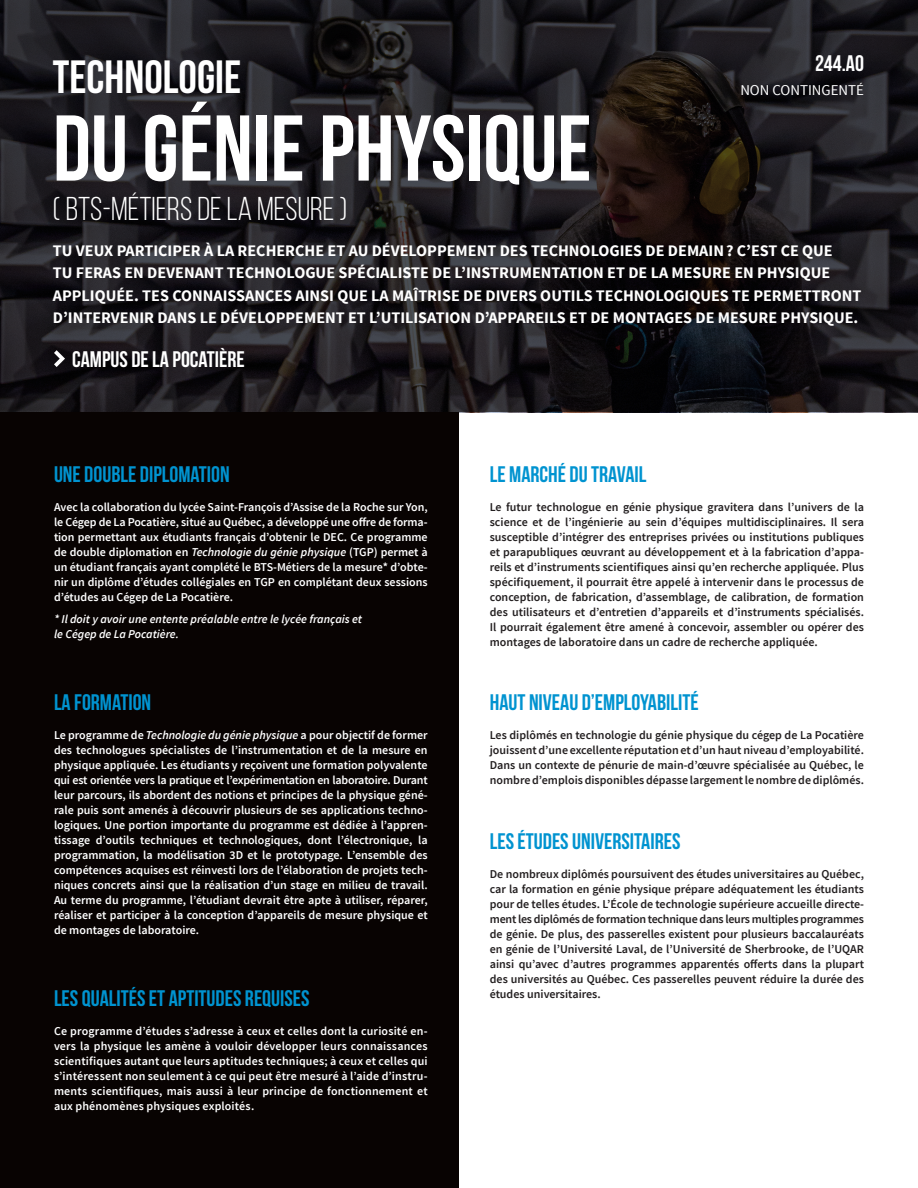
<style>
.page{position:relative;width:918px;height:1188px;background:#fff}
.page>*{position:absolute;margin:0;border:0;box-sizing:border-box;transform-origin:0 0}
.t1{font:700 93.15px "Bebas Neue";color:#fff}
.t2{font:700 46.5px "Bebas Neue";color:#fff}
.t3{font:33px "Bebas Neue";color:#fff}
.t4{font:700 22.5px "Bebas Neue";color:#0093d0}
.t5{font:700 22.5px "Bebas Neue";color:#fff}
.t6{font:700 16.2px/22.5px "Source Sans Pro";color:#fff}
.t7{font:15px "Source Sans Pro";color:#fff}
.t8{font:600 12px/15px "Source Sans Pro";color:#fff;text-align:justify}
.t9{font:600 12px/15px "Source Sans Pro";color:#231f20;text-align:justify}
.t10{font:italic 600 12px/15px "Source Sans Pro";color:#fff}
.s1{font-style:italic}
</style>
<div class="page">
<svg style="left:0;top:0;width:918px;height:412px;background:#1b191d"></svg>
<svg style="left:54px;top:350px;width:11px;height:17px"></svg>
<div style="left:0;top:412px;width:459px;height:776px;background:#080302"></div>
<p class="t2" style="left:53px;top:51px;width:190px">TECHNOLOGIE</p>
<p class="t5" style="left:815px;top:51px;width:50px">244.A0</p>
<p class="t7" style="left:740px;top:80px;width:125px">NON CONTINGENTÉ</p>
<p class="t1" style="left:53px;top:97px;width:540px">DU GÉNIE PHYSIQUE</p>
<p class="t3" style="left:53px;top:191px;width:296px">( BTS-MÉTIERS DE LA MESURE )</p>
<p class="t6" style="left:53px;top:240px;width:810px">TU VEUX PARTICIPER À LA RECHERCHE ET AU DÉVELOPPEMENT DES TECHNOLOGIES DE DEMAIN? C’EST CE QUE<br>TU FERAS EN DEVENANT TECHNOLOGUE SPÉCIALISTE DE L’INSTRUMENTATION ET DE LA MESURE EN PHYSIQUE APPLIQUÉE. TES CONNAISSANCES AINSI QUE LA MAÎTRISE DE DIVERS OUTILS TECHNOLOGIQUES TE PERMETTRONT D’INTERVENIR DANS LE DÉVELOPPEMENT ET L’UTILISATION D’APPAREILS ET DE MONTAGES DE MESURE PHYSIQUE.</p>
<p class="t5" style="left:72px;top:347px;width:174px">CAMPUS DE LA POCATIÈRE</p>
<p class="t4" style="left:54px;top:462px;width:177px">UNE DOUBLE DIPLOMATION</p>
<p class="t8" style="left:54px;top:500px;width:375px">Avec la collaboration du lycée Saint-François d’Assise de la Roche sur Yon, le Cégep de La Pocatière, situé au Québec, a développé une offre de forma&shy;tion permettant aux étudiants français d’obtenir le DEC. Ce programme de double diplomation en <span class="s1">Technologie du génie physique</span> (TGP) permet à un étudiant français ayant complété le BTS-Métiers de la mesure* d’obte&shy;nir un diplôme d’études collégiales en TGP en complétant deux sessions d’études au Cégep de La Pocatière.</p>
<p class="t10" style="left:54px;top:611px;width:309px">* Il doit y avoir une entente préalable entre le lycée français et le Cégep de La Pocatière.</p>
<p class="t4" style="left:54px;top:690px;width:99px">LA FORMATION</p>
<p class="t8" style="left:54px;top:728px;width:375px">Le programme de <span class="s1">Technologie du génie physique</span> a pour objectif de former des technologues spécialistes de l’instrumentation et de la mesure en physique appliquée. Les étudiants y reçoivent une formation polyvalente qui est orientée vers la pratique et l’expérimentation en laboratoire. Durant leur parcours, ils abordent des notions et principes de la physique géné&shy;rale puis sont amenés à découvrir plusieurs de ses applications techno&shy;logiques. Une portion importante du programme est dédiée à l’appren&shy;tissage d’outils techniques et technologiques, dont l’électronique, la programmation, la modélisation 3D et le prototypage. L’ensemble des compétences acquises est réinvesti lors de l’élaboration de projets tech&shy;niques concrets ainsi que la réalisation d’un stage en milieu de travail.<br>Au terme du programme, l’étudiant devrait être apte à utiliser, réparer, réaliser et participer à la conception d’appareils de mesure physique et de montages de laboratoire.</p>
<p class="t4" style="left:54px;top:986px;width:257px">LES QUALITÉS ET APTITUDES REQUISES</p>
<p class="t8" style="left:54px;top:1024px;width:375px">Ce programme d’études s’adresse à ceux et celles dont la curiosité en&shy;vers la physique les amène à vouloir développer leurs connaissances scientifiques autant que leurs aptitudes techniques; à ceux et celles qui s’intéressent non seulement à ce qui peut être mesuré à l’aide d’instru&shy;ments scientifiques, mais aussi à leur principe de fonctionnement et aux phénomènes physiques exploités.</p>
<p class="t4" style="left:490px;top:462px;width:158px">LE MARCHÉ DU TRAVAIL</p>
<p class="t9" style="left:490px;top:500px;width:376px">Le futur technologue en génie physique gravitera dans l’univers de la science et de l’ingénierie au sein d’équipes multidisciplinaires. Il sera susceptible d’intégrer des entreprises privées ou institutions publiques et parapubliques œuvrant au développement et à la fabrication d’appa&shy;reils et d’instruments scientifiques ainsi qu’en recherche appliquée. Plus spécifiquement, il pourrait être appelé à intervenir dans le processus de conception, de fabrication, d’assemblage, de calibration, de formation des utilisateurs et d’entretien d’appareils et d’instruments spécialisés.<br>Il pourrait également être amené à concevoir, assembler ou opérer des montages de laboratoire dans un cadre de recherche appliquée.</p>
<p class="t4" style="left:490px;top:690px;width:210px">HAUT NIVEAU D’EMPLOYABILITÉ</p>
<p class="t9" style="left:490px;top:728px;width:376px">Les diplômés en technologie du génie physique du cégep de La Pocatière jouissent d’une excellente réputation et d’un haut niveau d’employabilité.<br>Dans un contexte de pénurie de main-d’œuvre spécialisée au Québec, le nombre d’emplois disponibles dépasse largement le nombre de diplômés.</p>
<p class="t4" style="left:490px;top:829px;width:192px">LES ÉTUDES UNIVERSITAIRES</p>
<p class="t9" style="left:490px;top:867px;width:376px">De nombreux diplômés poursuivent des études universitaires au Québec, car la formation en génie physique prépare adéquatement les étudiants pour de telles études. L’École de technologie supérieure accueille directe&shy;ment les diplômés de formation technique dans leurs multiples programmes de génie. De plus, des passerelles existent pour plusieurs baccalauréats en génie de l’Université Laval, de l’Université de Sherbrooke, de l’UQAR ainsi qu’avec d’autres programmes apparentés offerts dans la plupart des universités au Québec. Ces passerelles peuvent réduire la durée des études universitaires.</p>
</div>
